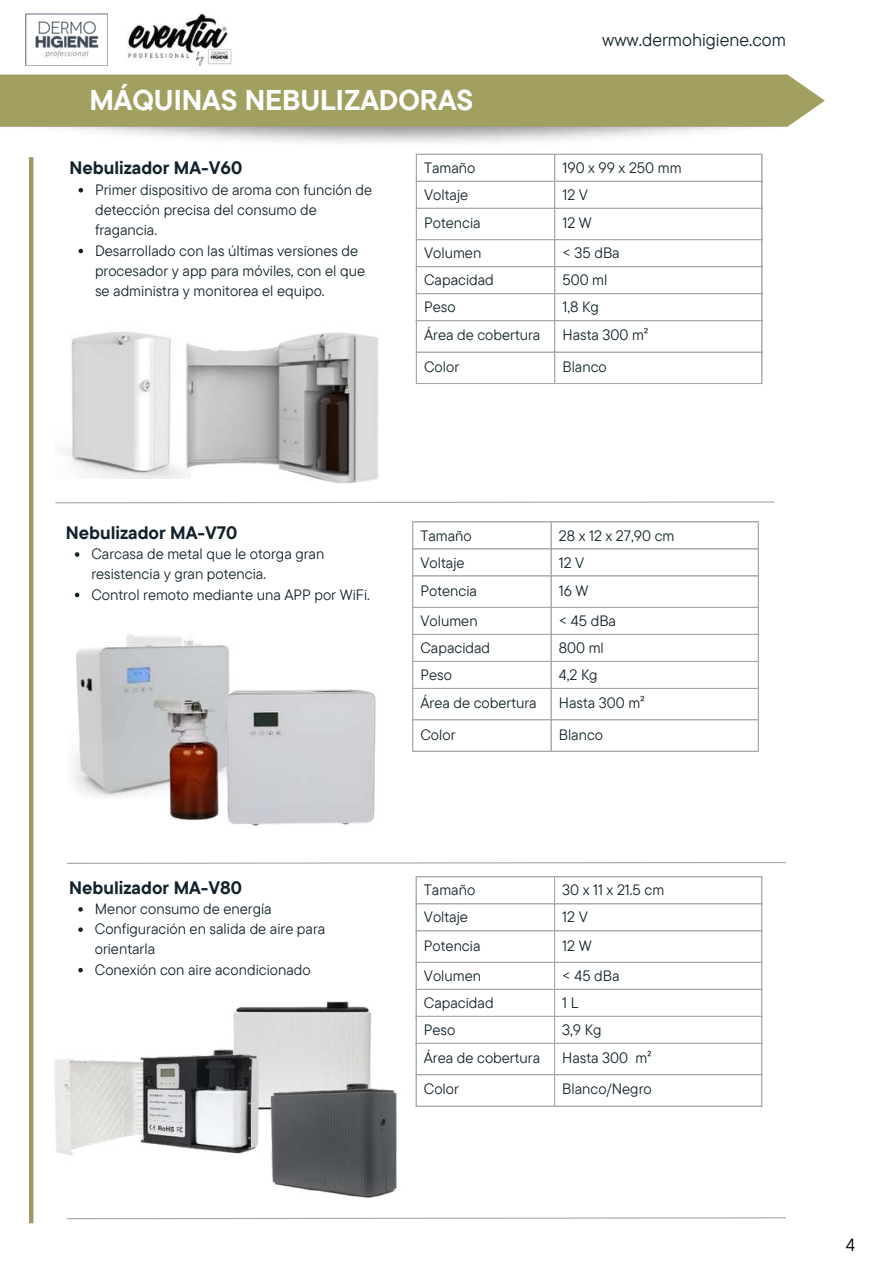
<style>
.page{position:relative;width:894px;height:1264px;background:#fff}
.page>*{position:absolute;margin:0;border:0;box-sizing:border-box;transform-origin:0 0}
.t1{font:700 28.5px "TT Commons Pro";color:#fff}
.t2{font:700 18px "TT Commons Pro";color:#12222b}
.t3{font:18px "TT Commons Pro";color:#12222b}
.t4{font:17.55px "TT Commons Pro";color:#000}
.t5{font:15px/20.2px "TT Commons Pro";color:#12222b}
</style>
<div class="page">
<div style="left:0;top:74px;width:824px;height:53px;background:#a1a061"></div>
<svg style="left:55px;top:501px;width:720px;height:3px"></svg>
<svg style="left:67px;top:862px;width:719px;height:2px"></svg>
<hr style="left:29px;top:157px;width:4px;height:1066px;background:#a29867">
<svg style="left:67px;top:1217px;width:719px;height:2px"></svg>
<hr style="left:412px;top:522px;width:1px;height:228px;background:#a6a6a6">
<hr style="left:550px;top:522px;width:1px;height:228px;background:#a6a6a6">
<hr style="left:757px;top:522px;width:1px;height:228px;background:#a6a6a6">
<hr style="left:412px;top:521px;width:346px;height:1px;background:#a6a6a6">
<hr style="left:412px;top:548px;width:346px;height:1px;background:#a6a6a6">
<hr style="left:412px;top:575px;width:346px;height:1px;background:#a6a6a6">
<hr style="left:412px;top:607px;width:346px;height:1px;background:#a6a6a6">
<hr style="left:412px;top:634px;width:346px;height:1px;background:#a6a6a6">
<hr style="left:412px;top:661px;width:346px;height:1px;background:#a6a6a6">
<hr style="left:412px;top:688px;width:346px;height:1px;background:#a6a6a6">
<hr style="left:412px;top:719px;width:346px;height:1px;background:#a6a6a6">
<hr style="left:412px;top:750px;width:346px;height:1px;background:#a6a6a6">
<img style="left:73px;top:634px;width:157px;height:163px">
<img style="left:141px;top:681px;width:235px;height:145px">
<hr style="left:415px;top:155px;width:2px;height:228px;background:#a6a6a6">
<hr style="left:554px;top:155px;width:1px;height:228px;background:#a6a6a6">
<hr style="left:761px;top:155px;width:1px;height:228px;background:#a6a6a6">
<hr style="left:415px;top:154px;width:347px;height:1px;background:#a6a6a6">
<hr style="left:415px;top:181px;width:347px;height:1px;background:#a6a6a6">
<hr style="left:415px;top:208px;width:347px;height:1px;background:#a6a6a6">
<hr style="left:415px;top:239px;width:347px;height:1px;background:#a6a6a6">
<hr style="left:415px;top:266px;width:347px;height:1px;background:#a6a6a6">
<hr style="left:415px;top:293px;width:347px;height:1px;background:#a6a6a6">
<hr style="left:415px;top:320px;width:347px;height:1px;background:#a6a6a6">
<hr style="left:415px;top:351px;width:347px;height:1px;background:#a6a6a6">
<hr style="left:415px;top:383px;width:347px;height:1px;background:#a6a6a6">
<img style="left:66px;top:331px;width:103px;height:147px">
<img style="left:169px;top:332px;width:210px;height:152px">
<hr style="left:415px;top:877px;width:1px;height:228px;background:#a6a6a6">
<hr style="left:553px;top:877px;width:2px;height:228px;background:#a6a6a6">
<hr style="left:761px;top:877px;width:1px;height:228px;background:#a6a6a6">
<hr style="left:415px;top:876px;width:347px;height:1px;background:#a6a6a6">
<hr style="left:415px;top:903px;width:347px;height:1px;background:#a6a6a6">
<hr style="left:415px;top:930px;width:347px;height:1px;background:#a6a6a6">
<hr style="left:415px;top:961px;width:347px;height:1px;background:#a6a6a6">
<hr style="left:415px;top:988px;width:347px;height:1px;background:#a6a6a6">
<hr style="left:415px;top:1015px;width:347px;height:1px;background:#a6a6a6">
<hr style="left:415px;top:1042px;width:347px;height:1px;background:#a6a6a6">
<hr style="left:415px;top:1074px;width:347px;height:1px;background:#a6a6a6">
<hr style="left:415px;top:1105px;width:347px;height:1px;background:#a6a6a6">
<img style="left:298px;top:1001px;width:74px;height:71px">
<img style="left:33px;top:1004px;width:265px;height:197px">
<img style="left:26px;top:13px;width:68px;height:52px">
<img style="left:94px;top:12px;width:159px;height:107px">
<img style="left:244px;top:1072px;width:175px;height:129px">
<svg style="left:75px;top:552px;width:4px;height:4px"></svg>
<svg style="left:75px;top:592px;width:4px;height:5px"></svg>
<svg style="left:78px;top:188px;width:5px;height:4px"></svg>
<svg style="left:78px;top:249px;width:5px;height:4px"></svg>
<svg style="left:78px;top:907px;width:5px;height:4px"></svg>
<svg style="left:78px;top:927px;width:5px;height:4px"></svg>
<svg style="left:78px;top:967px;width:5px;height:5px"></svg>
<h1 class="t1" style="left:89px;top:82px;width:385px">MÁQUINAS NEBULIZADORAS</h1>
<p class="t3" style="left:602px;top:28px;width:185px">www.dermohigiene.com</p>
<p class="t2" style="left:69px;top:156px;width:174px">Nebulizador MA-V60</p>
<p class="t5" style="left:95px;top:179px;width:279px">Primer dispositivo de aroma con función de detección precisa del consumo de fragancia.<br>Desarrollado con las últimas versiones de procesador y app para móviles, con el que se administra y monitorea el equipo.</p>
<p class="t5" style="left:424px;top:157px;width:53px">Tamaño</p>
<p class="t5" style="left:562px;top:157px;width:120px">190 x 99 x 250 mm</p>
<p class="t5" style="left:424px;top:184px;width:46px">Voltaje</p>
<p class="t5" style="left:562px;top:184px;width:27px">12 V</p>
<p class="t5" style="left:424px;top:212px;width:58px">Potencia</p>
<p class="t5" style="left:562px;top:212px;width:31px">12 W</p>
<p class="t5" style="left:424px;top:242px;width:59px">Volumen</p>
<p class="t5" style="left:562px;top:242px;width:59px">&lt; 35 dBa</p>
<p class="t5" style="left:424px;top:269px;width:71px">Capacidad</p>
<p class="t5" style="left:562px;top:269px;width:46px">500 ml</p>
<p class="t5" style="left:424px;top:296px;width:33px">Peso</p>
<p class="t5" style="left:562px;top:296px;width:38px">1,8 Kg</p>
<p class="t5" style="left:424px;top:324px;width:118px">Área de cobertura</p>
<p class="t5" style="left:562px;top:324px;width:87px">Hasta 300 m²</p>
<p class="t5" style="left:424px;top:356px;width:37px">Color</p>
<p class="t5" style="left:562px;top:356px;width:46px">Blanco</p>
<p class="t2" style="left:66px;top:520px;width:173px">Nebulizador MA-V70</p>
<p class="t5" style="left:91px;top:543px;width:280px">Carcasa de metal que le otorga gran resistencia y gran potencia.<br>Control remoto mediante una APP por WiFi.</p>
<p class="t5" style="left:420px;top:525px;width:53px">Tamaño</p>
<p class="t5" style="left:558px;top:525px;width:117px">28 x 12 x 27,90 cm</p>
<p class="t5" style="left:420px;top:552px;width:46px">Voltaje</p>
<p class="t5" style="left:558px;top:552px;width:27px">12 V</p>
<p class="t5" style="left:420px;top:580px;width:58px">Potencia</p>
<p class="t5" style="left:558px;top:580px;width:31px">16 W</p>
<p class="t5" style="left:420px;top:610px;width:59px">Volumen</p>
<p class="t5" style="left:558px;top:610px;width:59px">&lt; 45 dBa</p>
<p class="t5" style="left:420px;top:637px;width:71px">Capacidad</p>
<p class="t5" style="left:558px;top:637px;width:46px">800 ml</p>
<p class="t5" style="left:420px;top:664px;width:33px">Peso</p>
<p class="t5" style="left:558px;top:664px;width:40px">4,2 Kg</p>
<p class="t5" style="left:420px;top:692px;width:118px">Área de cobertura</p>
<p class="t5" style="left:558px;top:692px;width:87px">Hasta 300 m²</p>
<p class="t5" style="left:420px;top:723px;width:37px">Color</p>
<p class="t5" style="left:558px;top:723px;width:46px">Blanco</p>
<p class="t2" style="left:69px;top:875px;width:174px">Nebulizador MA-V80</p>
<p class="t5" style="left:95px;top:898px;width:232px">Menor consumo de energía<br>Configuración en salida de aire para orientarla<br>Conexión con aire acondicionado</p>
<p class="t5" style="left:424px;top:879px;width:53px">Tamaño</p>
<p class="t5" style="left:562px;top:879px;width:103px">30 x 11 x 21.5 cm</p>
<p class="t5" style="left:424px;top:906px;width:46px">Voltaje</p>
<p class="t5" style="left:562px;top:906px;width:27px">12 V</p>
<p class="t5" style="left:424px;top:934px;width:58px">Potencia</p>
<p class="t5" style="left:562px;top:934px;width:31px">12 W</p>
<p class="t5" style="left:424px;top:965px;width:59px">Volumen</p>
<p class="t5" style="left:562px;top:965px;width:59px">&lt; 45 dBa</p>
<p class="t5" style="left:424px;top:992px;width:71px">Capacidad</p>
<p class="t5" style="left:562px;top:992px;width:18px">1L</p>
<p class="t5" style="left:424px;top:1019px;width:33px">Peso</p>
<p class="t5" style="left:562px;top:1019px;width:41px">3,9 Kg</p>
<p class="t5" style="left:424px;top:1047px;width:118px">Área de cobertura</p>
<p class="t5" style="left:562px;top:1047px;width:91px">Hasta 300 m²</p>
<p class="t5" style="left:424px;top:1078px;width:37px">Color</p>
<p class="t5" style="left:562px;top:1078px;width:91px">Blanco/Negro</p>
<p class="t4" style="left:845px;top:1233px;width:11px">4</p>
</div>
